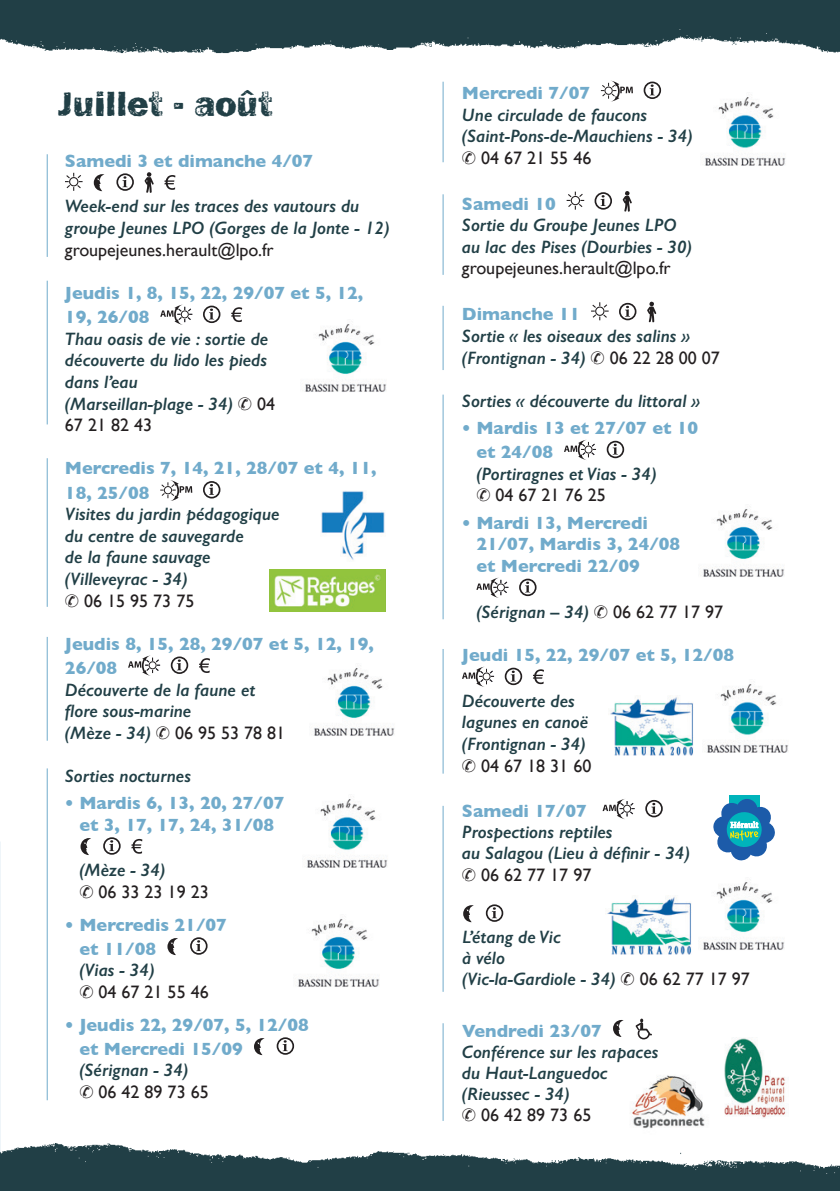
<style>
.page{position:relative;width:840px;height:1191px;background:#fff}
.page>*{position:absolute;margin:0;border:0;box-sizing:border-box;transform-origin:0 0}
.t1{font:36px "Frankie";color:#213f46}
.t2{font:italic 600 18px/21.6px "Gill Sans";color:#213f46}
.t3{font:700 18px/24.2px "Gill Sans";color:#71abcb}
.t4{font:18px "Gill Sans";color:#231f20}
</style>
<div class="page">
<svg style="left:600px;top:80px;width:32px;height:21px"></svg>
<svg style="left:649px;top:85px;width:5px;height:10px"></svg>
<div style="left:643px;top:82px;width:17px;height:17px;border:2px solid #231f20;border-radius:50%"></div>
<svg style="left:566px;top:192px;width:18px;height:18px"></svg>
<svg style="left:600px;top:195px;width:5px;height:11px"></svg>
<div style="left:594px;top:192px;width:17px;height:18px;border:2px solid #231f20;border-radius:50%"></div>
<svg style="left:622px;top:191px;width:9px;height:21px"></svg>
<svg style="left:591px;top:302px;width:17px;height:18px"></svg>
<svg style="left:625px;top:306px;width:4px;height:11px"></svg>
<div style="left:618px;top:303px;width:18px;height:17px;border:2px solid #231f20;border-radius:50%"></div>
<svg style="left:647px;top:301px;width:9px;height:21px"></svg>
<svg style="left:564px;top:439px;width:31px;height:21px"></svg>
<svg style="left:612px;top:444px;width:5px;height:10px"></svg>
<div style="left:606px;top:441px;width:17px;height:17px;border:2px solid #231f20;border-radius:50%"></div>
<svg style="left:476px;top:577px;width:32px;height:21px"></svg>
<svg style="left:524px;top:581px;width:6px;height:11px"></svg>
<div style="left:519px;top:578px;width:17px;height:18px;border:2px solid #231f20;border-radius:50%"></div>
<svg style="left:462px;top:666px;width:31px;height:21px"></svg>
<svg style="left:510px;top:670px;width:5px;height:11px"></svg>
<div style="left:504px;top:667px;width:18px;height:18px;border:2px solid #231f20;border-radius:50%"></div>
<svg style="left:533px;top:669px;width:10px;height:15px"></svg>
<svg style="left:602px;top:799px;width:32px;height:20px"></svg>
<svg style="left:651px;top:803px;width:5px;height:10px"></svg>
<div style="left:645px;top:800px;width:17px;height:17px;border:2px solid #231f20;border-radius:50%"></div>
<svg style="left:463px;top:905px;width:10px;height:17px"></svg>
<svg style="left:491px;top:907px;width:5px;height:11px"></svg>
<div style="left:485px;top:904px;width:18px;height:18px;border:2px solid #231f20;border-radius:50%"></div>
<svg style="left:613px;top:1020px;width:10px;height:17px"></svg>
<svg style="left:635px;top:1018px;width:16px;height:21px"></svg>
<svg style="left:65px;top:173px;width:17px;height:18px"></svg>
<svg style="left:94px;top:174px;width:10px;height:17px"></svg>
<svg style="left:122px;top:176px;width:5px;height:11px"></svg>
<div style="left:116px;top:173px;width:18px;height:18px;border:2px solid #231f20;border-radius:50%"></div>
<svg style="left:144px;top:172px;width:10px;height:21px"></svg>
<svg style="left:164px;top:175px;width:11px;height:15px"></svg>
<svg style="left:160px;top:304px;width:32px;height:21px"></svg>
<svg style="left:209px;top:309px;width:5px;height:10px"></svg>
<div style="left:203px;top:306px;width:17px;height:17px;border:2px solid #231f20;border-radius:50%"></div>
<svg style="left:231px;top:307px;width:11px;height:15px"></svg>
<svg style="left:160px;top:480px;width:32px;height:20px"></svg>
<svg style="left:209px;top:484px;width:5px;height:11px"></svg>
<div style="left:203px;top:481px;width:17px;height:17px;border:2px solid #231f20;border-radius:50%"></div>
<svg style="left:128px;top:655px;width:32px;height:21px"></svg>
<svg style="left:177px;top:659px;width:5px;height:11px"></svg>
<div style="left:171px;top:656px;width:17px;height:18px;border:2px solid #231f20;border-radius:50%"></div>
<svg style="left:199px;top:658px;width:11px;height:15px"></svg>
<svg style="left:80px;top:838px;width:11px;height:17px"></svg>
<svg style="left:109px;top:840px;width:5px;height:11px"></svg>
<div style="left:103px;top:837px;width:18px;height:17px;border:2px solid #231f20;border-radius:50%"></div>
<svg style="left:131px;top:839px;width:11px;height:14px"></svg>
<svg style="left:167px;top:938px;width:11px;height:17px"></svg>
<svg style="left:196px;top:940px;width:5px;height:11px"></svg>
<div style="left:190px;top:937px;width:17px;height:17px;border:2px solid #231f20;border-radius:50%"></div>
<svg style="left:254px;top:1038px;width:10px;height:17px"></svg>
<svg style="left:282px;top:1040px;width:5px;height:11px"></svg>
<div style="left:276px;top:1037px;width:18px;height:17px;border:2px solid #231f20;border-radius:50%"></div>
<img style="left:0;top:841px;width:1px;height:314px">
<svg style="left:0;top:841px;width:1px;height:24px"></svg>
<img style="left:0;top:1135px;width:839px;height:56px">
<hr style="left:47px;top:154px;width:1px;height:103px;background:#71abcb">
<hr style="left:442px;top:82px;width:1px;height:80px;background:#71abcb">
<hr style="left:442px;top:194px;width:1px;height:81px;background:#71abcb">
<hr style="left:442px;top:306px;width:1px;height:64px;background:#71abcb">
<hr style="left:442px;top:394px;width:1px;height:225px;background:#71abcb">
<hr style="left:442px;top:649px;width:1px;height:124px;background:#71abcb">
<hr style="left:442px;top:806px;width:1px;height:185px;background:#71abcb">
<hr style="left:442px;top:1023px;width:1px;height:98px;background:#71abcb">
<hr style="left:47px;top:281px;width:1px;height:143px;background:#71abcb">
<hr style="left:47px;top:458px;width:1px;height:149px;background:#71abcb">
<hr style="left:47px;top:637px;width:1px;height:103px;background:#71abcb">
<hr style="left:47px;top:768px;width:1px;height:332px;background:#71abcb">
<img style="left:305px;top:324px;width:82px;height:68px">
<img style="left:313px;top:667px;width:82px;height:69px">
<img style="left:306px;top:799px;width:82px;height:69px">
<img style="left:298px;top:919px;width:82px;height:68px">
<img style="left:704px;top:97px;width:82px;height:69px">
<img style="left:703px;top:509px;width:82px;height:68px">
<img style="left:707px;top:684px;width:82px;height:69px">
<img style="left:703px;top:882px;width:82px;height:68px">
<div style="left:728px;top:795px;width:31px;height:18px;background:#00b4bb"></div>
<svg style="left:713px;top:799px;width:62px;height:62px"></svg>
<img style="left:269px;top:570px;width:116px;height:41px">
<img style="left:321px;top:491px;width:64px;height:69px">
<img style="left:0;top:0;width:839px;height:54px">
<img style="left:610px;top:697px;width:84px;height:59px">
<img style="left:607px;top:897px;width:84px;height:58px">
<img style="left:631px;top:1075px;width:74px;height:54px">
<img style="left:724px;top:1037px;width:62px;height:81px">
<h1 class="t1" style="left:57px;top:83px;width:217px">Juillet - août</h1>
<p class="t3" style="left:65px;top:148px;width:250px">Samedi 3 et dimanche 4/07</p>
<p class="t2" style="left:65px;top:195px;width:326px">Week-end sur les traces des vautours du groupe Jeunes LPO (Gorges de la Jonte - 12)</p>
<p class="t4" style="left:65px;top:239px;width:210px">groupejeunes.herault@lpo.fr</p>
<p class="t3" style="left:65px;top:280px;width:300px">Jeudis 1, 8, 15, 22, 29/07 et 5, 12,<br>19, 26/08</p>
<p class="t2" style="left:65px;top:328px;width:205px">Thau oasis de vie : sortie de découverte du lido les pieds dans l’eau (Marseillan-plage - 34)</p>
<p class="t4" style="left:257px;top:393px;width:19px">04</p>
<p class="t4" style="left:65px;top:414px;width:89px">67 21 82 43</p>
<p class="t3" style="left:65px;top:456px;width:313px">Mercredis 7, 14, 21, 28/07 et 4, 11,<br>18, 25/08</p>
<p class="t2" style="left:65px;top:503px;width:216px">Visites du jardin pédagogique du centre de sauvegarde<br>de la faune sauvage (Villeveyrac - 34)</p>
<p class="t4" style="left:84px;top:590px;width:112px">06 15 95 73 75</p>
<p class="t3" style="left:65px;top:631px;width:310px">Jeudis 8, 15, 28, 29/07 et 5, 12, 19,<br>26/08</p>
<p class="t2" style="left:65px;top:678px;width:192px">Découverte de la faune et flore sous-marine<br>(Mèze - 34)</p>
<p class="t4" style="left:175px;top:722px;width:112px">06 95 53 78 81</p>
<p class="t2" style="left:65px;top:765px;width:127px">Sorties nocturnes</p>
<p class="t3" style="left:65px;top:792px;width:221px;line-height:21.6px;text-align:center">• Mardis 6, 13, 20, 27/07 et 3, 17, 17, 24, 31/08</p>
<p class="t2" style="left:79px;top:859px;width:87px">(Mèze - 34)</p>
<p class="t4" style="left:98px;top:881px;width:112px">06 33 23 19 23</p>
<p class="t3" style="left:79px;top:912px;width:149px;text-indent:-14px">• Mercredis 21/07 et 11/08</p>
<p class="t2" style="left:79px;top:959px;width:76px">(Vias - 34)</p>
<p class="t4" style="left:98px;top:981px;width:112px">04 67 21 55 46</p>
<p class="t3" style="left:79px;top:1012px;width:231px;text-indent:-14px">• Jeudis 22, 29/07, 5, 12/08 et Mercredi 15/09</p>
<p class="t2" style="left:79px;top:1059px;width:110px">(Sérignan - 34)</p>
<p class="t4" style="left:98px;top:1081px;width:112px">06 42 89 73 65</p>
<p class="t3" style="left:461px;top:80px;width:130px">Mercredi 7/07</p>
<p class="t2" style="left:461px;top:104px;width:232px">Une circulade de faucons (Saint-Pons-de-Mauchiens - 34)</p>
<p class="t4" style="left:481px;top:147px;width:112px">04 67 21 55 46</p>
<p class="t3" style="left:461px;top:191px;width:95px">Samedi 10</p>
<p class="t2" style="left:461px;top:214px;width:231px">Sortie du Groupe Jeunes LPO au lac des Pises (Dourbies - 30)</p>
<p class="t4" style="left:461px;top:258px;width:210px">groupejeunes.herault@lpo.fr</p>
<p class="t3" style="left:461px;top:302px;width:120px">Dimanche 11</p>
<p class="t2" style="left:461px;top:325px;width:229px">Sortie « les oiseaux des salins » (Frontignan - 34)</p>
<p class="t4" style="left:609px;top:347px;width:112px">06 22 28 00 07</p>
<p class="t2" style="left:461px;top:390px;width:239px">Sorties « découverte du littoral »</p>
<p class="t3" style="left:476px;top:415px;width:223px;text-indent:-14px">• Mardis 13 et 27/07 et 10 et 24/08</p>
<p class="t2" style="left:476px;top:463px;width:181px">(Portiragnes et Vias - 34)</p>
<p class="t4" style="left:495px;top:485px;width:112px">04 67 21 76 25</p>
<p class="t3" style="left:476px;top:511px;width:205px;line-height:21.6px;text-indent:-14px">• Mardi 13, Mercredi<br>21/07, Mardis 3, 24/08 et Mercredi 22/09</p>
<p class="t2" style="left:476px;top:600px;width:114px">(Sérignan – 34)</p>
<p class="t4" style="left:612px;top:601px;width:112px">06 62 77 17 97</p>
<p class="t3" style="left:461px;top:642px;width:273px">Jeudi 15, 22, 29/07 et 5, 12/08</p>
<p class="t2" style="left:461px;top:689px;width:128px">Découverte des lagunes en canoë (Frontignan - 34)</p>
<p class="t4" style="left:481px;top:755px;width:112px">04 67 18 31 60</p>
<p class="t3" style="left:461px;top:798px;width:126px">Samedi 17/07</p>
<p class="t2" style="left:461px;top:821px;width:229px;line-height:21px">Prospections reptiles<br>au Salagou (Lieu à définir - 34)</p>
<p class="t4" style="left:481px;top:864px;width:112px">06 62 77 17 97</p>
<p class="t2" style="left:461px;top:926px;width:155px">L’étang de Vic<br>à vélo (Vic-la-Gardiole - 34)</p>
<p class="t4" style="left:639px;top:968px;width:112px">06 62 77 17 97</p>
<p class="t3" style="left:461px;top:1018px;width:141px">Vendredi 23/07</p>
<p class="t2" style="left:461px;top:1040px;width:198px;line-height:21px">Conférence sur les rapaces du Haut-Languedoc (Rieussec - 34)</p>
<p class="t4" style="left:481px;top:1104px;width:112px">06 42 89 73 65</p>
</div>
